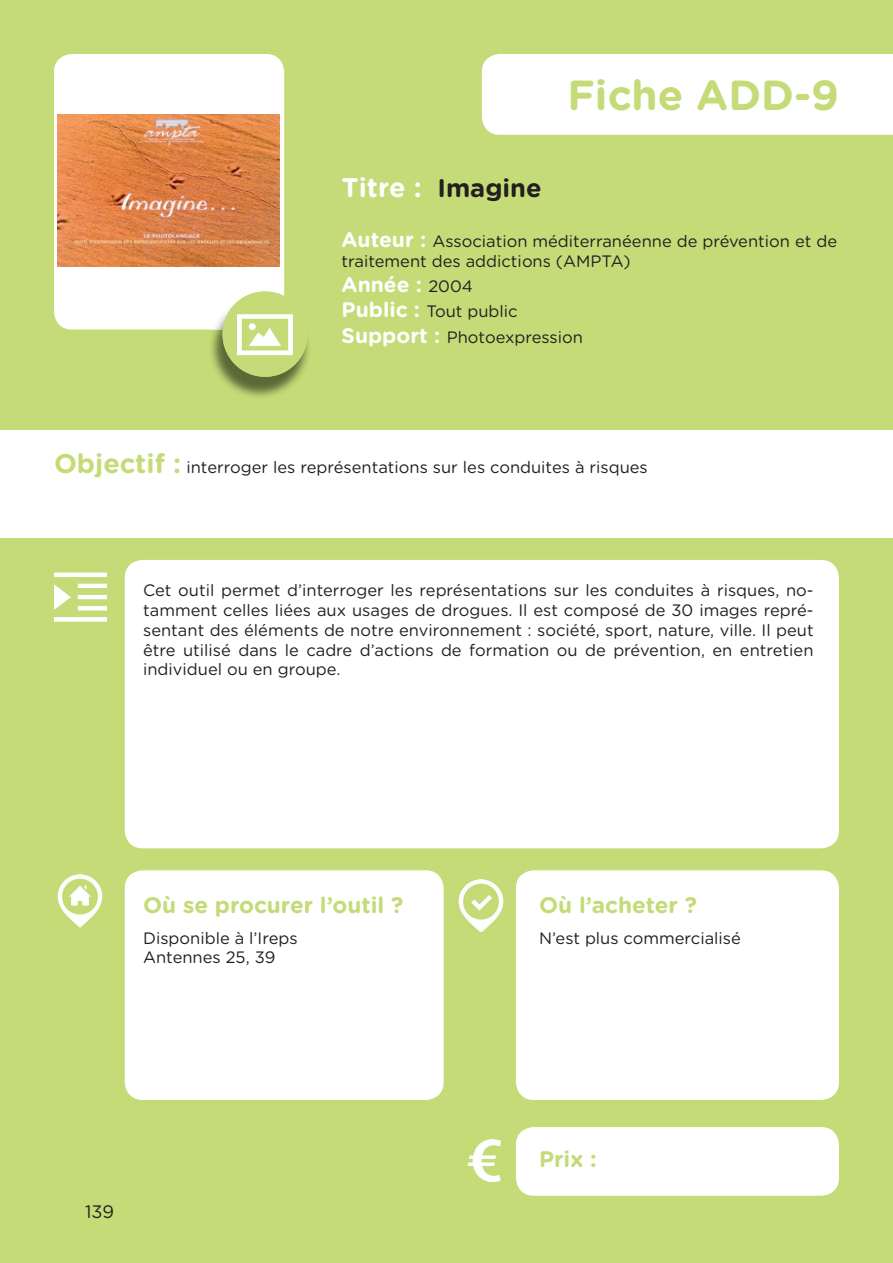
<style>
.page{position:relative;width:893px;height:1263px;background:#c4db77}
.page>*{position:absolute;margin:0;border:0;box-sizing:border-box;transform-origin:0 0}
.t1{font:700 42px "Gotham Rounded";color:#c4db77}
.t2{font:700 25.5px "Gotham Rounded";color:#231f20}
.t3{font:700 22.5px "Gotham Rounded";color:#c4db77}
.t4{font:700 21px "Gotham Rounded";color:#fff}
.t5{font:18px "Gotham Rounded";color:#231f20}
.t6{font:16.5px/19.8px "Gotham Rounded";color:#231f20}
.s1{font-size:27px;color:#fff}
.s2{font-weight:700;font-size:21px;color:#fff}
.s3{font-weight:400;font-size:16.5px;color:#231f20}
.s4{font-weight:700;font-size:27px;color:#c4db77}
</style>
<div class="page">
<div style="left:482px;top:54px;width:411px;height:81px;background:#fff"></div>
<div style="left:0;top:430px;width:893px;height:108px;background:#fff"></div>
<div style="left:54px;top:54px;width:230px;height:276px;background:#fff;border-radius:18px"></div>
<div style="left:125px;top:560px;width:714px;height:288px;background:#fff;border-radius:18px"></div>
<div style="left:125px;top:870px;width:319px;height:230px;background:#fff;border-radius:18px"></div>
<img style="left:54px;top:572px;width:52px;height:50px">
<img style="left:57px;top:875px;width:46px;height:52px">
<img style="left:458px;top:879px;width:46px;height:53px">
<div style="left:516px;top:870px;width:323px;height:230px;background:#fff;border-radius:18px"></div>
<div style="left:516px;top:1127px;width:323px;height:69px;background:#fff;border-radius:18px"></div>
<img style="left:467px;top:1140px;width:35px;height:41px">
<img style="left:57px;top:115px;width:223px;height:152px">
<img style="left:211px;top:330px;width:98px;height:67px">
<img style="left:209px;top:317px;width:14px;height:13px">
<img style="left:223px;top:297px;width:22px;height:31px">
<div style="left:223px;top:292px;width:85px;height:85px;background:#c4db77;border-radius:50%"></div>
<img style="left:237px;top:314px;width:56px;height:42px">
<h1 class="t1" style="left:567px;top:65px;width:273px">Fiche ADD-9</h1>
<h2 class="t2" style="left:342px;top:169px;width:202px"><span class="s1">Titre :</span> Imagine</h2>
<p class="t6" style="left:342px;top:231px;width:497px"><span class="s2">Auteur :</span> Association méditerranéenne de prévention et de traitement des addictions (AMPTA)</p>
<p class="t4" style="left:342px;top:269px;width:133px">Année : <span class="s3">2004</span></p>
<p class="t6" style="left:342px;top:298px;width:243px;line-height:25.2px"><span class="s2">Public :</span> Tout public<br><span class="s2">Support :</span> Photoexpression</p>
<p class="t6" style="left:54px;top:456px;width:595px"><span class="s4">Objectif :</span> interroger les représentations sur les conduites à risques</p>
<p class="t6" style="left:143px;top:580px;width:672px;text-align:justify">Cet outil permet d’interroger les représentations sur les conduites à risques, no&shy;tamment celles liées aux usages de drogues. Il est composé de 30 images repré&shy;sentant des éléments de notre environnement : société, sport, nature, ville. Il peut être utilisé dans le cadre d’actions de formation ou de prévention, en entretien individuel ou en groupe.</p>
<h3 class="t3" style="left:143px;top:888px;width:262px">Où se procurer l’outil ?</h3>
<p class="t6" style="left:143px;top:927px;width:156px">Disponible à l’Ireps<br>Antennes 25, 39</p>
<p class="t5" style="left:85px;top:1199px;width:31px">139</p>
<h3 class="t3" style="left:539px;top:888px;width:159px">Où l’acheter ?</h3>
<p class="t6" style="left:539px;top:927px;width:203px">N’est plus commercialisé</p>
<h3 class="t3" style="left:539px;top:1143px;width:59px">Prix :</h3>
</div>
